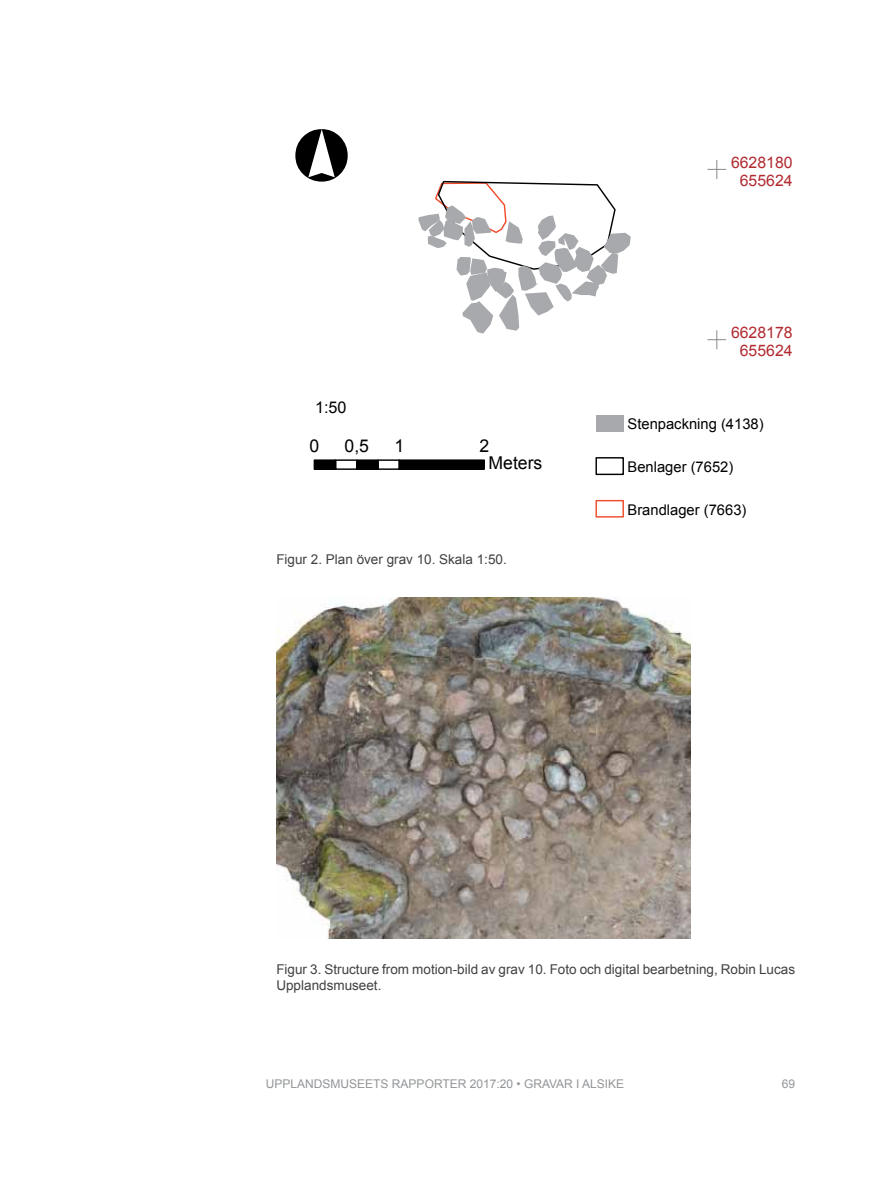
<style>
.page{position:relative;width:893px;height:1191px;background:#fff}
.page>*{position:absolute;margin:0;border:0;box-sizing:border-box;transform-origin:0 0}
.t1{font:74.55px "ESRI North";color:#000}
.t2{font:17.7px/17.2px "Arial";color:#000}
.t3{font:16.2px "Arial";color:#000}
.t4{font:15.9px/18.3px "Arial";color:#b12a30;text-align:center}
.t5{font:14.7px "Arial";color:#000}
.t6{font:13.5px/16.2px "Arial";color:#414042}
.t7{font:12px "Arial";color:#939598}
</style>
<div class="page">
<svg style="left:418px;top:180px;width:213px;height:153px"></svg>
<svg style="left:708px;top:331px;width:18px;height:18px"></svg>
<svg style="left:708px;top:160px;width:18px;height:19px"></svg>
<div style="left:314px;top:460px;width:22px;height:9px;background:#000"></div>
<div style="left:314px;top:459px;width:22px;height:11px;border:1px solid #000"></div>
<div style="left:335px;top:459px;width:23px;height:11px;border:1px solid #000"></div>
<div style="left:357px;top:460px;width:21px;height:9px;background:#000"></div>
<div style="left:356px;top:459px;width:23px;height:11px;border:1px solid #000"></div>
<div style="left:377px;top:459px;width:23px;height:11px;border:1px solid #000"></div>
<div style="left:399px;top:460px;width:85px;height:9px;background:#000"></div>
<div style="left:399px;top:459px;width:86px;height:11px;border:1px solid #000"></div>
<div style="left:596px;top:415px;width:27px;height:17px;background:#a7a9ac"></div>
<div style="left:595px;top:457px;width:29px;height:18px;border:1px solid #000"></div>
<div style="left:595px;top:500px;width:29px;height:17px;border:1px solid #f04c2b"></div>
<img style="left:276px;top:597px;width:414px;height:341px">
<h1 class="t1" style="left:295px;top:112px;width:54px">°</h1>
<p class="t3" style="left:315px;top:396px;width:33px">1:50</p>
<h2 class="t2" style="left:309px;top:437px;width:11px">0</h2>
<h2 class="t2" style="left:345px;top:437px;width:26px">0,5</h2>
<h2 class="t2" style="left:394px;top:437px;width:11px">1</h2>
<h2 class="t2" style="left:489px;top:437px;width:55px;text-indent:-9px">2<br>Meters</h2>
<p class="t6" style="left:276px;top:551px;width:232px">Figur 2. Plan över grav 10. Skala 1:50.</p>
<p class="t4" style="left:731px;top:153px;width:63px">6628180<br>655624</p>
<p class="t4" style="left:731px;top:323px;width:63px">6628178<br>655624</p>
<p class="t5" style="left:627px;top:414px;width:138px">Stenpackning (4138)</p>
<p class="t5" style="left:627px;top:457px;width:107px">Benlager (7652)</p>
<p class="t5" style="left:627px;top:500px;width:120px">Brandlager (7663)</p>
<p class="t6" style="left:276px;top:960px;width:520px">Figur 3. Structure from motion-bild av grav 10. Foto och digital bearbetning, Robin Lucas<br>Upplandsmuseet.</p>
<p class="t7" style="left:266px;top:1075px;width:360px">UPPLANDSMUSEETS RAPPORTER 2017:20 • GRAVAR I ALSIKE</p>
<p class="t7" style="left:782px;top:1075px;width:15px">69</p>
</div>
